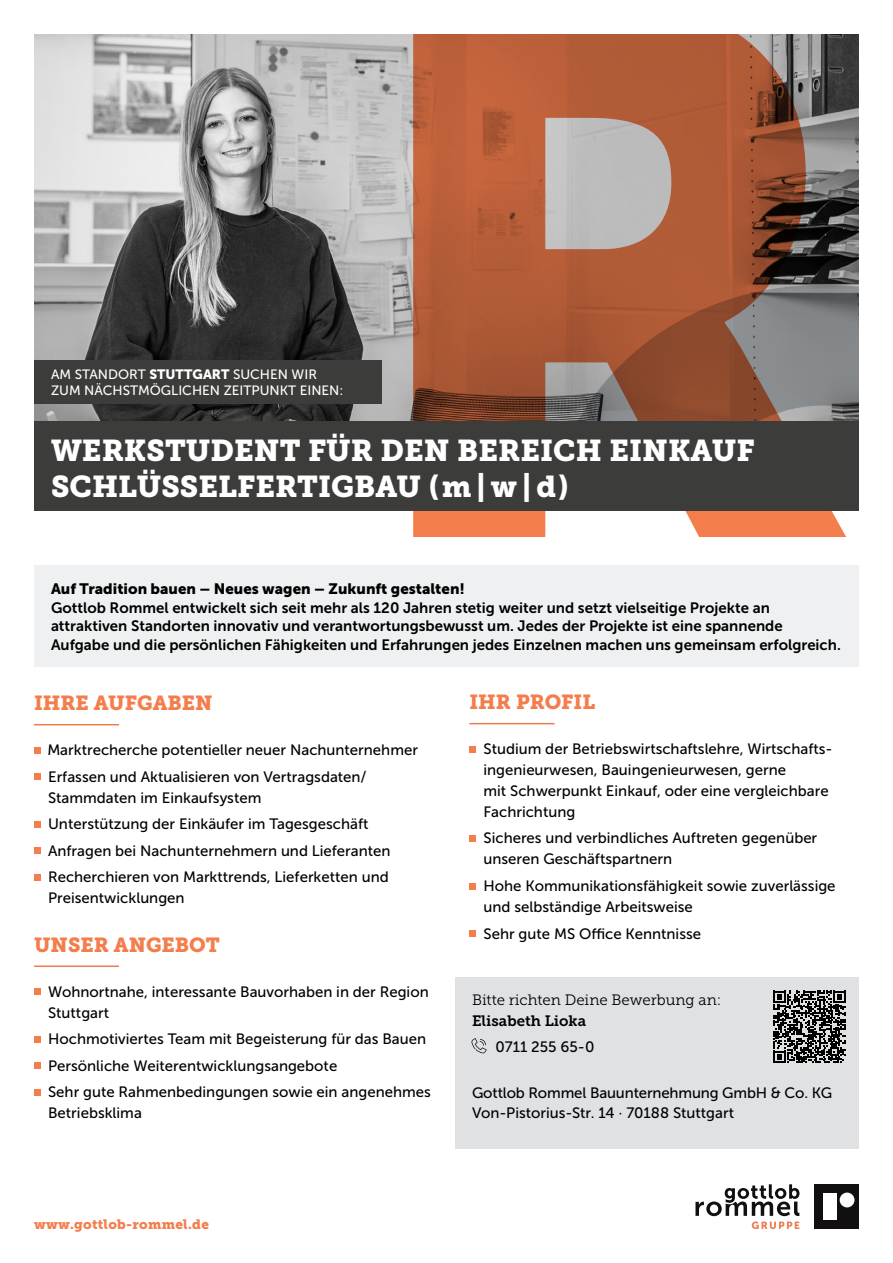
<style>
.page{position:relative;width:893px;height:1263px;background:#fff}
.page>*{position:absolute;margin:0;border:0;box-sizing:border-box;transform-origin:0 0}
.t1{font:30px/36px "Museo Slab 900";color:#fff}
.t2{font:20.25px "Museo Slab 900";color:#f47d4c}
.t3{font:15px/21px "Museo Sans 500";color:#000}
.t4{font:15px/18.8px "Museo Sans 700";color:#000}
.t5{font:15px "Museo Sans 900";color:#000}
.t6{font:15px "Museo Slab 300";color:#000}
.t7{font:15px "Museo Slab 700";color:#000}
.t8{font:13.5px/16.5px "Museo Sans 500";color:#fff}
.t9{font:13.5px "Museo Slab 900";letter-spacing:.02em;color:#f47d4c}
.s1{font-family:"Museo Sans 900"}
</style>
<div class="page">
<svg style="left:695px;top:1184px;width:104px;height:45px"></svg>
<div style="left:814px;top:1184px;width:45px;height:45px;background:#110f0f"></div>
<div style="left:840px;top:1192px;width:14px;height:15px;background:#fff;border-radius:50%"></div>
<div style="left:823px;top:1193px;width:14px;height:27px;background:#fff"></div>
<img style="left:34px;top:34px;width:825px;height:387px">
<hr style="left:469px;top:723px;width:85px;height:1px;background:#ef7c4d">
<div style="left:469px;top:746px;width:7px;height:6px;background:#f47d4c"></div>
<div style="left:469px;top:835px;width:7px;height:7px;background:#f47d4c"></div>
<div style="left:469px;top:883px;width:7px;height:6px;background:#f47d4c"></div>
<div style="left:469px;top:931px;width:7px;height:6px;background:#f47d4c"></div>
<hr style="left:34px;top:724px;width:85px;height:1px;background:#ef7c4d">
<svg style="left:34px;top:747px;width:6px;height:6px"></svg>
<svg style="left:34px;top:774px;width:6px;height:6px"></svg>
<svg style="left:34px;top:821px;width:6px;height:6px"></svg>
<svg style="left:34px;top:848px;width:6px;height:6px"></svg>
<svg style="left:34px;top:874px;width:6px;height:6px"></svg>
<hr style="left:34px;top:965px;width:85px;height:2px;background:#ef7c4d">
<svg style="left:34px;top:989px;width:6px;height:6px"></svg>
<svg style="left:34px;top:1036px;width:6px;height:6px"></svg>
<svg style="left:34px;top:1063px;width:6px;height:6px"></svg>
<svg style="left:34px;top:1089px;width:6px;height:6px"></svg>
<div style="left:34px;top:566px;width:825px;height:101px;background:#eff0f1"></div>
<div style="left:455px;top:977px;width:404px;height:171px;background:#dfe1e3"></div>
<svg style="left:471px;top:1038px;width:16px;height:15px"></svg>
<svg style="left:773px;top:991px;width:72px;height:72px"></svg>
<div style="left:34px;top:360px;width:348px;height:44px;background:#3c3c3b"></div>
<svg style="left:413px;top:34px;width:437px;height:503px"></svg>
<svg style="left:541px;top:285px;width:318px;height:136px"></svg>
<div style="left:34px;top:421px;width:825px;height:89px;background:#3c3c3b"></div>
<p class="t8" style="left:51px;top:366px;width:294px">AM STANDORT <span class="s1">STUTTGART</span> SUCHEN WIR<br>ZUM NÄCHSTMÖGLICHEN ZEITPUNKT EINEN:</p>
<h1 class="t1" style="left:51px;top:432px;width:705px">WERKSTUDENT FÜR DEN BEREICH EINKAUF<br>SCHLÜSSELFERTIGBAU (m | w | d)</h1>
<p class="t5" style="left:51px;top:580px;width:415px">Auf Tradition bauen – Neues wagen – Zukunft gestalten!</p>
<p class="t4" style="left:51px;top:598px;width:791px">Gottlob Rommel entwickelt sich seit mehr als 120 Jahren stetig weiter und setzt vielseitige Projekte an attraktiven Standorten innovativ und verantwortungsbewusst um. Jedes der Projekte ist eine spannende<br>Aufgabe und die persönlichen Fähigkeiten und Erfahrungen jedes Einzelnen machen uns gemeinsam erfolgreich.</p>
<h2 class="t2" style="left:34px;top:692px;width:180px">IHRE AUFGABEN</h2>
<p class="t3" style="left:47px;top:736px;width:372px;line-height:26.5px">Marktrecherche potentieller neuer Nachunternehmer<br>Erfassen und Aktualisieren von Vertragsdaten/</p>
<p class="t3" style="left:48px;top:784px;width:344px;line-height:26.5px">Stammdaten im Einkaufsystem<br>Unterstützung der Einkäufer im Tagesgeschäft Anfragen bei Nachunternehmern und Lieferanten Recherchieren von Markttrends, Lieferketten und</p>
<p class="t3" style="left:48px;top:887px;width:138px">Preisentwicklungen</p>
<h2 class="t2" style="left:34px;top:933px;width:187px">UNSER ANGEBOT</h2>
<p class="t3" style="left:48px;top:981px;width:382px">Wohnortnahe, interessante Bauvorhaben in der Region<br>Stuttgart</p>
<p class="t3" style="left:48px;top:1026px;width:384px;line-height:26.5px">Hochmotiviertes Team mit Begeisterung für das Bauen<br>Persönliche Weiterentwicklungsangebote<br>Sehr gute Rahmenbedingungen sowie ein angenehmes</p>
<p class="t3" style="left:48px;top:1102px;width:95px">Betriebsklima</p>
<p class="t9" style="left:34px;top:1216px;width:176px">www.gottlob-rommel.de</p>
<h2 class="t2" style="left:469px;top:690px;width:127px">IHR PROFIL</h2>
<p class="t3" style="left:484px;top:738px;width:351px">Studium der Betriebswirtschaftslehre, Wirtschafts&shy;ingenieurwesen, Bauingenieurwesen, gerne<br>mit Schwerpunkt Einkauf, oder eine vergleichbare Fachrichtung</p>
<p class="t3" style="left:484px;top:828px;width:335px">Sicheres und verbindliches Auftreten gegenüber unseren Geschäftspartnern</p>
<p class="t3" style="left:484px;top:875px;width:354px">Hohe Kommunikationsfähigkeit sowie zuverlässige und selbständige Arbeitsweise</p>
<p class="t3" style="left:484px;top:923px;width:219px">Sehr gute MS Office Kenntnisse</p>
<p class="t6" style="left:472px;top:992px;width:251px">Bitte richten Deine Bewerbung an:</p>
<p class="t7" style="left:472px;top:1013px;width:116px">Elisabeth Lioka</p>
<p class="t3" style="left:495px;top:1036px;width:101px">0711 255 65-0</p>
<p class="t3" style="left:472px;top:1083px;width:362px;line-height:19.5px">Gottlob Rommel Bauunternehmung GmbH &amp; Co. KG<br>Von-Pistorius-Str. 14 · 70188 Stuttgart</p>
</div>
